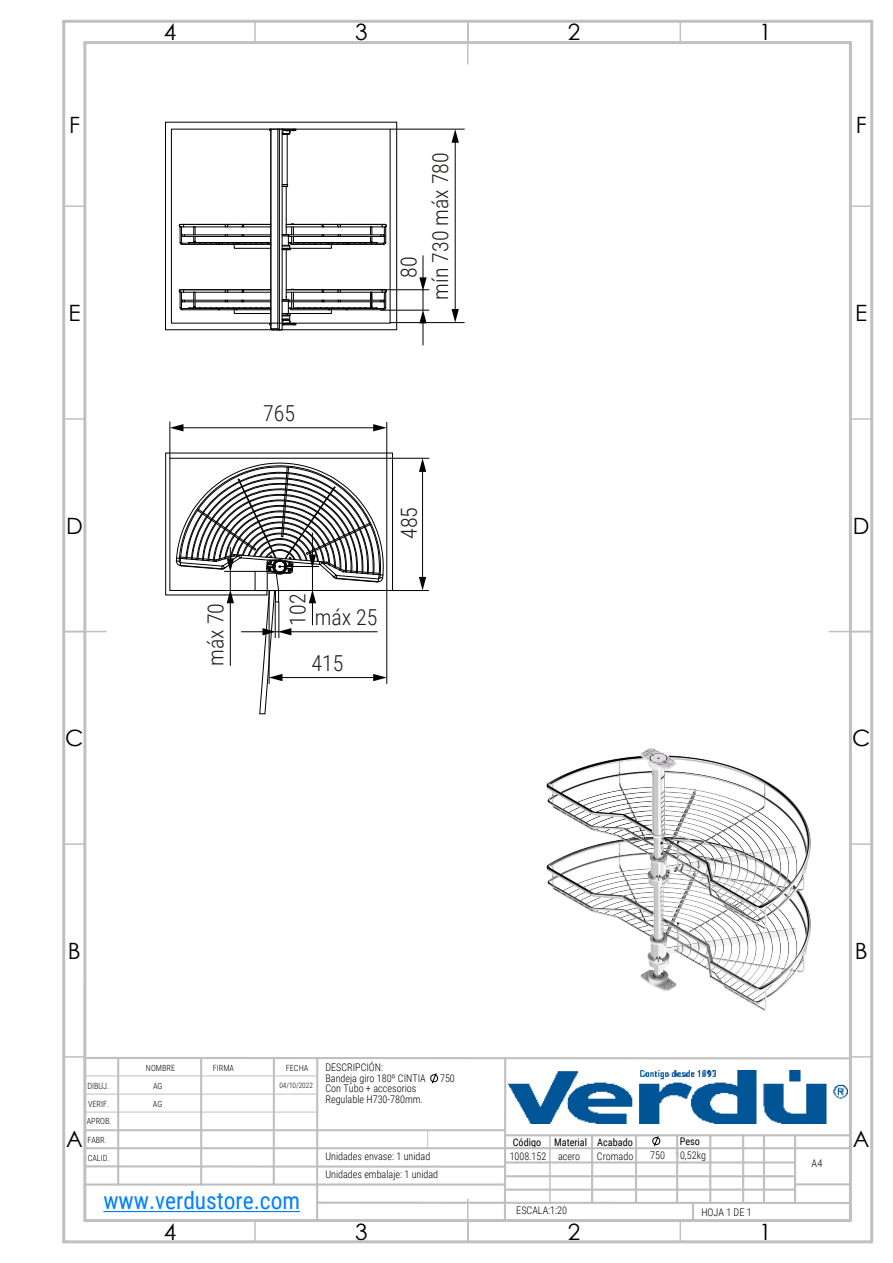
<style>
.page{position:relative;width:893px;height:1263px;background:#fff}
.page>*{position:absolute;margin:0;border:0;box-sizing:border-box;transform-origin:0 0}
.t1{font:24px "Roboto Condensed";color:#0080ff}
.t2{font:22.5px "Century Gothic";color:#000}
.t3{font:300 22.05px "Roboto Condensed";color:#1d1d1b}
.t4{font:300 10.5px/10.5px "Roboto Condensed";color:#000}
.t5{font:10.5px "Roboto Condensed";color:#000}
.t6{font:300 10.5px "Roboto Condensed";color:#000;scale:.96 1}
.t7{font:300 8.55px/18.6px "Roboto Condensed";color:#000}
.t8{font:300 8.55px/17.9px "Roboto Condensed";color:#000;scale:.96 1}
.t9{font:300 7.5px "Roboto Condensed";color:#000}
</style>
<div class="page">
<hr style="left:64px;top:631px;width:42px;height:1px;background:#c0c0c0">
<hr style="left:467px;top:21px;width:1px;height:43px;background:#c0c0c0">
<hr style="left:829px;top:631px;width:43px;height:1px;background:#c0c0c0">
<svg style="left:65px;top:1056px;width:18px;height:1px"></svg>
<svg style="left:852px;top:1056px;width:18px;height:1px"></svg>
<hr style="left:64px;top:843px;width:21px;height:2px;background:#c0c0c0">
<hr style="left:850px;top:843px;width:22px;height:2px;background:#c0c0c0">
<hr style="left:64px;top:418px;width:21px;height:2px;background:#c0c0c0">
<hr style="left:850px;top:418px;width:22px;height:2px;background:#c0c0c0">
<hr style="left:64px;top:205px;width:21px;height:2px;background:#c0c0c0">
<hr style="left:850px;top:205px;width:22px;height:2px;background:#c0c0c0">
<hr style="left:254px;top:21px;width:2px;height:22px;background:#c0c0c0">
<hr style="left:254px;top:1220px;width:2px;height:22px;background:#c0c0c0">
<svg style="left:467px;top:1223px;width:1px;height:17px"></svg>
<svg style="left:680px;top:23px;width:1px;height:18px"></svg>
<svg style="left:680px;top:1223px;width:1px;height:17px"></svg>
<svg style="left:83px;top:981px;width:769px;height:242px"></svg>
<hr style="left:83px;top:43px;width:3px;height:1177px;background:#c0c0c0">
<hr style="left:85px;top:41px;width:765px;height:3px;background:#c0c0c0">
<hr style="left:849px;top:43px;width:3px;height:1177px;background:#c0c0c0">
<hr style="left:85px;top:1219px;width:765px;height:3px;background:#c0c0c0">
<hr style="left:62px;top:21px;width:3px;height:1221px;background:#c0c0c0">
<hr style="left:64px;top:20px;width:808px;height:3px;background:#c0c0c0">
<hr style="left:870px;top:21px;width:3px;height:1221px;background:#c0c0c0">
<hr style="left:64px;top:1240px;width:808px;height:3px;background:#c0c0c0">
<div style="left:171px;top:129px;width:219px;height:194px;border:1px solid #010101"></div>
<div style="left:165px;top:122px;width:232px;height:208px;border:1px solid #010101"></div>
<hr style="left:277px;top:129px;width:1px;height:200px;background:#010101">
<hr style="left:279px;top:129px;width:1px;height:201px;background:#010101">
<hr style="left:282px;top:129px;width:1px;height:201px;background:#010101">
<hr style="left:270px;top:129px;width:1px;height:200px;background:#010101">
<hr style="left:287px;top:134px;width:1px;height:51px;background:#010101">
<hr style="left:286px;top:250px;width:1px;height:47px;background:#010101">
<hr style="left:286px;top:186px;width:1px;height:33px;background:#010101">
<svg style="left:282px;top:184px;width:6px;height:3px"></svg>
<svg style="left:269px;top:129px;width:28px;height:7px"></svg>
<svg style="left:178px;top:224px;width:94px;height:25px"></svg>
<svg style="left:282px;top:219px;width:105px;height:31px"></svg>
<svg style="left:178px;top:289px;width:209px;height:42px"></svg>
<hr style="left:170px;top:421px;width:1px;height:37px;background:#010101">
<hr style="left:387px;top:422px;width:1px;height:36px;background:#010101">
<hr style="left:181px;top:427px;width:195px;height:1px;background:#010101">
<svg style="left:170px;top:424px;width:13px;height:7px"></svg>
<svg style="left:373px;top:424px;width:14px;height:7px"></svg>
<hr style="left:422px;top:469px;width:1px;height:110px;background:#010101">
<hr style="left:393px;top:590px;width:36px;height:1px;background:#010101">
<hr style="left:380px;top:289px;width:49px;height:1px;background:#010101">
<hr style="left:380px;top:310px;width:49px;height:1px;background:#010101">
<hr style="left:387px;top:458px;width:42px;height:1px;background:#010101">
<svg style="left:419px;top:458px;width:7px;height:14px"></svg>
<svg style="left:419px;top:577px;width:7px;height:13px"></svg>
<hr style="left:455px;top:140px;width:1px;height:171px;background:#010101">
<svg style="left:452px;top:130px;width:7px;height:13px"></svg>
<svg style="left:452px;top:309px;width:7px;height:13px"></svg>
<svg style="left:419px;top:255px;width:8px;height:90px"></svg>
<hr style="left:390px;top:129px;width:75px;height:1px;background:#010101">
<hr style="left:390px;top:322px;width:75px;height:1px;background:#010101">
<svg style="left:165px;top:452px;width:228px;height:262px"></svg>
<img style="left:525px;top:748px;width:306px;height:288px">
<h2 class="t2" style="left:164px;top:16px;width:14px">4</h2>
<h2 class="t2" style="left:355px;top:16px;width:14px">3</h2>
<h2 class="t2" style="left:568px;top:16px;width:14px">2</h2>
<h2 class="t2" style="left:759px;top:16px;width:14px">1</h2>
<h2 class="t2" style="left:69px;top:109px;width:12px">F</h2>
<h2 class="t2" style="left:856px;top:109px;width:12px">F</h2>
<h3 class="t3" style="left:393px;top:278px;width:23px;rotate:-90deg">80</h3>
<h3 class="t3" style="left:425px;top:300px;width:149px;rotate:-90deg">mín 730 máx 780</h3>
<h2 class="t2" style="left:68px;top:297px;width:14px">E</h2>
<h2 class="t2" style="left:855px;top:297px;width:14px">E</h2>
<h3 class="t3" style="left:263px;top:398px;width:34px">765</h3>
<h3 class="t3" style="left:393px;top:539px;width:34px;rotate:-90deg">485</h3>
<h2 class="t2" style="left:66px;top:510px;width:18px">D</h2>
<h2 class="t2" style="left:853px;top:510px;width:18px">D</h2>
<h3 class="t3" style="left:200px;top:666px;width:64px;rotate:-90deg">máx 70</h3>
<h3 class="t3" style="left:282px;top:625px;width:34px;rotate:-90deg">102</h3>
<h3 class="t3" style="left:315px;top:601px;width:64px">máx 25</h3>
<h3 class="t3" style="left:312px;top:648px;width:34px">415</h3>
<h2 class="t2" style="left:65px;top:722px;width:20px">C</h2>
<h2 class="t2" style="left:852px;top:722px;width:20px">C</h2>
<h2 class="t2" style="left:68px;top:935px;width:14px">B</h2>
<h2 class="t2" style="left:855px;top:935px;width:14px">B</h2>
<p class="t4" style="left:325px;top:1062px;width:102px">DESCRIPCIÓN:<br>Bandeja giro 180º CINTIA</p>
<p class="t7" style="left:146px;top:1059px;width:31px">NOMBRE</p>
<p class="t7" style="left:213px;top:1058px;width:23px">FIRMA</p>
<p class="t7" style="left:286px;top:1058px;width:24px">FECHA</p>
<p class="t4" style="left:440px;top:1072px;width:16px">750</p>
<p class="t7" style="left:153px;top:1076px;width:11px">AG<br>AG</p>
<p class="t8" style="left:87px;top:1076px;width:27px">DIBUJ.<br>VERIF.<br>APROB.</p>
<p class="t7" style="left:87px;top:1130px;width:24px">FABR.<br>CALID.</p>
<p class="t9" style="left:279px;top:1080px;width:35px">04/10/2022</p>
<p class="t4" style="left:325px;top:1083px;width:99px">Con Tubo + accesorios<br>Regulable H730-780mm.</p>
<h2 class="t2" style="left:66px;top:1123px;width:18px">A</h2>
<h2 class="t2" style="left:853px;top:1123px;width:18px">A</h2>
<p class="t5" style="left:680px;top:1133px;width:22px">Peso</p>
<p class="t5" style="left:513px;top:1135px;width:122px">Código Material Acabado</p>
<p class="t6" style="left:510px;top:1148px;width:75px">1008.152 acero</p>
<p class="t4" style="left:597px;top:1150px;width:38px">Cromado</p>
<p class="t4" style="left:650px;top:1149px;width:57px">750 10,52kg</p>
<p class="t4" style="left:325px;top:1150px;width:106px">Unidades envase: 1 unidad</p>
<p class="t4" style="left:812px;top:1157px;width:12px">A4</p>
<h1 class="t1" style="left:103px;top:1183px;width:198px">www.verdustore.com</h1>
<h2 class="t2" style="left:164px;top:1216px;width:14px">4</h2>
<p class="t4" style="left:325px;top:1169px;width:114px">Unidades embalaje: 1 unidad</p>
<h2 class="t2" style="left:355px;top:1216px;width:14px">3</h2>
<p class="t4" style="left:516px;top:1204px;width:52px">ESCALA:1:20</p>
<p class="t4" style="left:701px;top:1206px;width:52px">HOJA 1 DE 1</p>
<h2 class="t2" style="left:568px;top:1216px;width:14px">2</h2>
<h2 class="t2" style="left:759px;top:1216px;width:14px">1</h2>
</div>
